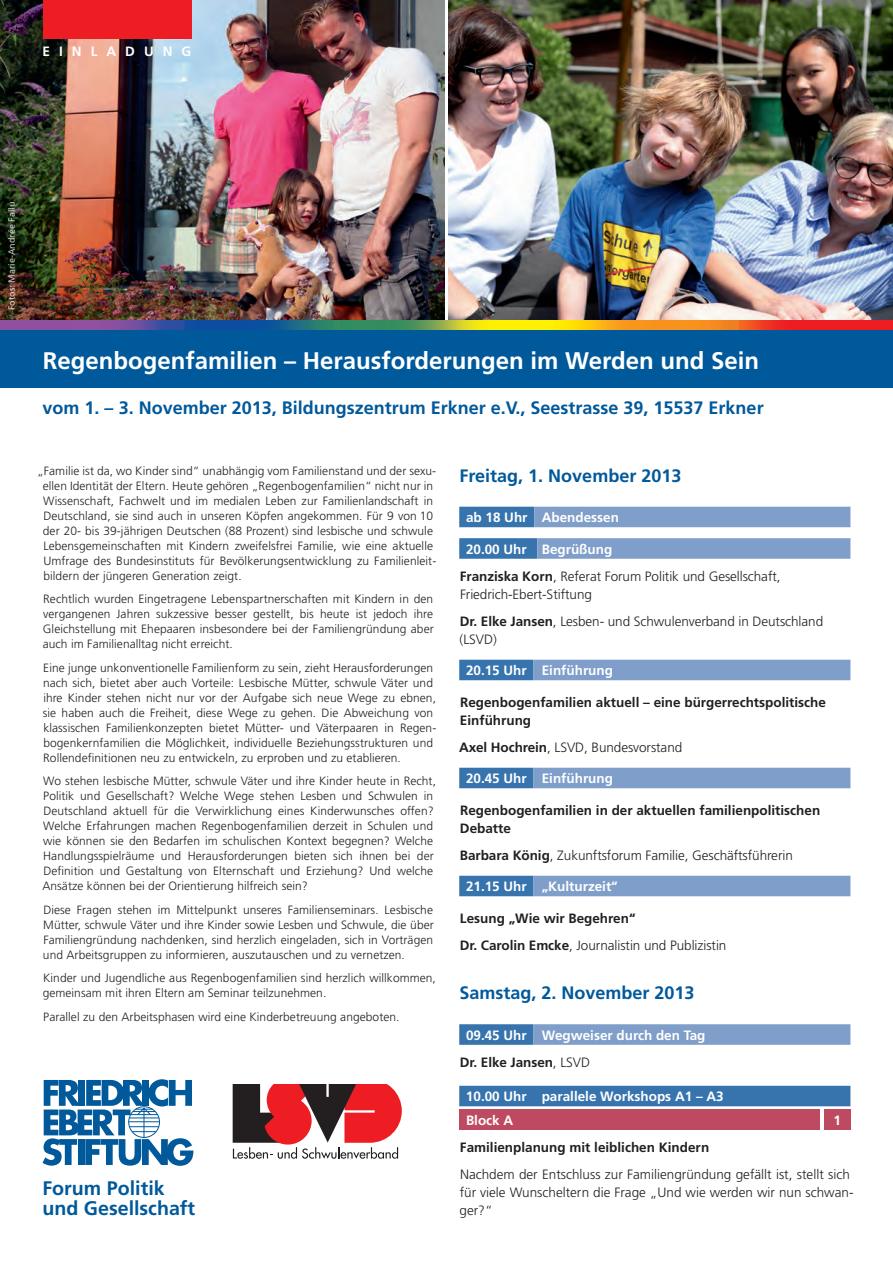
<style>
.page{position:relative;width:893px;height:1263px;background:#fff}
.page>*{position:absolute;margin:0;border:0;box-sizing:border-box;transform-origin:0 0}
.t1{font:700 24px "Frutiger CE";color:#fff}
.t2{font:700 19.65px/20.2px "Frutiger";color:#00599b}
.t3{font:700 18px "Frutiger CE";color:#00599b}
.t4{font:300 13.5px/18px "Frutiger";letter-spacing:-.005em;color:#231f20}
.t5{font:700 13.5px/18px "Frutiger";color:#231f20}
.t6{font:700 13.5px "Frutiger CE";color:#fff}
.t7{font:700 13.5px "Frutiger CE";color:#231f20}
.t8{font:700 13.5px "Frutiger";color:#fff}
.t9{font:300 12px/15px "Frutiger CE";letter-spacing:.005em;color:#231f20}
.t10{font:9px "Frutiger CE";color:#fff}
.s1{font-family:"Frutiger"}
.s2{font-weight:700}
.s3{font-weight:300}
</style>
<div class="page">
<img style="left:0;top:0;width:444px;height:320px">
<img style="left:449px;top:0;width:444px;height:320px">
<div style="left:43px;top:0;width:149px;height:38px;background:#ee1d23"></div>
<svg style="left:43px;top:1079px;width:150px;height:87px"></svg>
<div style="left:0;top:329px;width:893px;height:59px;background:#00599b"></div>
<img style="left:0;top:320px;width:893px;height:9px">
<svg style="left:233px;top:1084px;width:169px;height:75px"></svg>
<div style="left:459px;top:507px;width:75px;height:20px;background:#3774ae"></div>
<div style="left:534px;top:507px;width:316px;height:20px;background:#7f9eca"></div>
<div style="left:459px;top:538px;width:78px;height:21px;background:#3774ae"></div>
<div style="left:537px;top:538px;width:313px;height:21px;background:#7f9eca"></div>
<div style="left:459px;top:660px;width:74px;height:20px;background:#3774ae"></div>
<div style="left:533px;top:660px;width:317px;height:20px;background:#7f9eca"></div>
<div style="left:459px;top:768px;width:74px;height:20px;background:#3774ae"></div>
<div style="left:533px;top:768px;width:317px;height:20px;background:#7f9eca"></div>
<div style="left:459px;top:876px;width:74px;height:20px;background:#3774ae"></div>
<div style="left:533px;top:876px;width:317px;height:20px;background:#7f9eca"></div>
<div style="left:459px;top:1024px;width:74px;height:21px;background:#3774ae"></div>
<div style="left:533px;top:1024px;width:317px;height:21px;background:#7f9eca"></div>
<div style="left:459px;top:1086px;width:391px;height:20px;background:#3774ae"></div>
<div style="left:459px;top:1109px;width:361px;height:21px;background:#be4a62"></div>
<div style="left:824px;top:1109px;width:26px;height:20px;background:#be4a62"></div>
<p class="t6" style="left:43px;top:44px;width:150px">Einladung</p>
<p class="t10" style="left:7px;top:310px;width:110px;rotate:-90deg">Fotos: Marie-Andrée Fallu</p>
<h1 class="t1" style="left:43px;top:347px;width:718px">Regenbogenfamilien – Herausforderungen im Werden und Sein</h1>
<h3 class="t3" style="left:43px;top:397px;width:722px">vom 1. – 3. November 2013, Bildungszentrum Erkner e.V., Seestrasse 39, 15537 Erkner</h3>
<p class="t9" style="left:43px;top:463px;width:395px;text-indent:-6px">„Familie ist da, wo Kinder sind“ unabhängig vom Familienstand und der sexu&shy;ellen Identität der Eltern. Heute gehören „Regenbogenfamilien“ nicht nur in Wissenschaft, Fachwelt und im medialen Leben zur Familienlandschaft in Deutschland, sie sind auch in unseren Köpfen angekommen. Für 9 von 10 der 20- bis 39-jährigen Deutschen (88 Prozent) sind lesbische und schwule Lebensgemeinschaften mit Kindern zweifelsfrei Familie, wie eine aktuelle Umfrage des Bundesinstituts für Bevölkerungsentwicklung zu Familienleit&shy;bildern der jüngeren Generation zeigt.</p>
<p class="t9" style="left:43px;top:592px;width:392px;text-align:justify">Rechtlich wurden Eingetragene Lebenspartnerschaften mit Kindern in den vergangenen Jahren sukzessive besser gestellt, bis heute ist jedoch ihre Gleichstellung mit Ehepaaren insbesondere bei der Familiengründung aber auch im Familienalltag nicht erreicht.</p>
<p class="t9" style="left:43px;top:660px;width:395px">Eine junge unkonventionelle Familienform zu sein, zieht Herausforderungen nach sich, bietet aber auch Vorteile: Lesbische Mütter, schwule Väter und ihre Kinder stehen nicht nur vor der Aufgabe sich neue Wege zu ebnen, sie haben auch die Freiheit, diese Wege zu gehen. Die Abweichung von klassischen Familienkonzepten bietet Mütter- und Väterpaaren in Regen&shy;bogenkernfamilien die Möglichkeit, individuelle Beziehungsstrukturen und Rollendefinitionen neu zu entwickeln, zu erproben und zu etablieren.</p>
<p class="t9" style="left:42px;top:774px;width:395px">Wo stehen lesbische Mütter, schwule Väter und ihre Kinder heute in Recht, Politik und Gesellschaft? Welche Wege stehen Lesben und Schwulen in Deutschland aktuell für die Verwirklichung eines Kinderwunsches offen?<br>Welche Erfahrungen machen Regenbogenfamilien derzeit in Schulen und wie können sie den Bedarfen im schulischen Kontext begegnen? Welche Handlungsspielräume und Herausforderungen bieten sich ihnen bei der Definition und Gestaltung von Elternschaft und Erziehung? Und welche Ansätze können bei der Orientierung hilfreich sein?</p>
<p class="t9" style="left:43px;top:902px;width:392px;text-align:justify">Diese Fragen stehen im Mittelpunkt unseres Familienseminars. Lesbische Mütter, schwule Väter und ihre Kinder sowie Lesben und Schwule, die über Familiengründung nachdenken, sind herzlich eingeladen, sich in Vorträgen und Arbeitsgruppen zu informieren, auszutauschen und zu vernetzen.</p>
<p class="t9" style="left:43px;top:971px;width:395px">Kinder und Jugendliche aus Regenbogenfamilien sind herzlich willkommen, gemeinsam mit ihren Eltern am Seminar teilzunehmen.</p>
<p class="t9" style="left:43px;top:1009px;width:358px">Parallel zu den Arbeitsphasen wird eine Kinderbetreuung angeboten.</p>
<h2 class="t2" style="left:42px;top:1178px;width:154px">Forum Politik und Gesellschaft</h2>
<h3 class="t3" style="left:460px;top:465px;width:223px">Freitag, 1. November 2013</h3>
<p class="t8" style="left:466px;top:509px;width:154px">ab 18 Uhr Abendessen</p>
<p class="t6" style="left:466px;top:541px;width:148px"><span class="s1">20.00 Uhr</span> Begrüßung</p>
<p class="t4" style="left:460px;top:567px;width:322px"><span class="s2">Franziska Korn</span>, Referat Forum Politik und Gesellschaft,<br>Friedrich-Ebert-Stiftung</p>
<p class="t4" style="left:460px;top:612px;width:365px"><span class="s2">Dr. Elke Jansen</span>, Lesben- und Schwulenverband in Deutschland (LSVD)</p>
<p class="t6" style="left:466px;top:663px;width:149px"><span class="s1">20.15 Uhr</span> Einführung</p>
<p class="t5" style="left:460px;top:693px;width:367px">Regenbogenfamilien aktuell – eine bürgerrechtspolitische<br>Einführung</p>
<p class="t4" style="left:459px;top:738px;width:225px"><span class="s2">Axel Hochrein</span>, LSVD, Bundesvorstand</p>
<p class="t6" style="left:466px;top:771px;width:149px"><span class="s1">20.45 Uhr</span> Einführung</p>
<p class="t5" style="left:460px;top:801px;width:362px">Regenbogenfamilien in der aktuellen familienpolitischen<br>Debatte</p>
<p class="t4" style="left:460px;top:846px;width:334px"><span class="s2">Barbara König</span>, Zukunftsforum Familie, Geschäftsführerin</p>
<p class="t6" style="left:466px;top:879px;width:153px"><span class="s1">21.15 Uhr</span> „Kulturzeit“</p>
<p class="t5" style="left:460px;top:904px;width:268px;line-height:27px">Lesung „Wie wir Begehren“<br>Dr. Carolin Emcke<span class="s3">, Journalistin und Publizistin</span></p>
<h3 class="t3" style="left:459px;top:982px;width:237px">Samstag, 2. November 2013</h3>
<p class="t6" style="left:466px;top:1027px;width:241px"><span class="s1">09.45 Uhr</span> Wegweiser durch den Tag</p>
<p class="t5" style="left:460px;top:1053px;width:132px">Dr. Elke Jansen<span class="s3">, LSVD</span></p>
<p class="t6" style="left:466px;top:1089px;width:259px">10.00 Uhr parallele Workshops A1 – A3</p>
<p class="t8" style="left:466px;top:1112px;width:49px">Block A</p>
<p class="t6" style="left:834px;top:1112px;width:9px">1</p>
<p class="t7" style="left:460px;top:1140px;width:251px">Familienplanung mit leiblichen Kindern</p>
<p class="t4" style="left:460px;top:1165px;width:395px">Nachdem der Entschluss zur Familiengründung gefällt ist, stellt sich für viele Wunscheltern die Frage „Und wie werden wir nun schwan&shy;ger?“</p>
</div>
